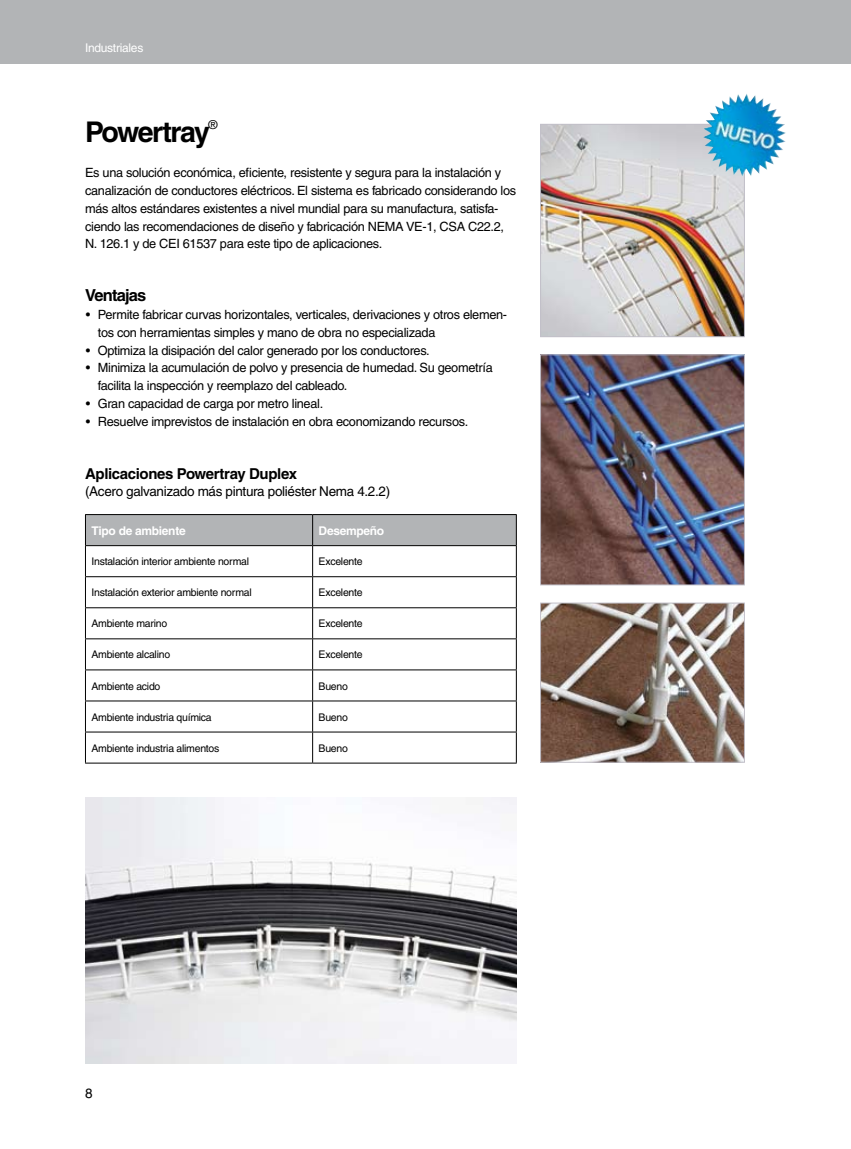
<style>
.page{position:relative;width:851px;height:1149px;background:#fff}
.page>*{position:absolute;margin:0;border:0;box-sizing:border-box;transform-origin:0 0}
.t1{font:700 28.5px "Helvetica LT";letter-spacing:-.05em;color:#000}
.t2{font:700 16.5px "Helvetica LT";letter-spacing:-.05em;color:#000}
.t3{font:700 15px "Helvetica LT";letter-spacing:-.025em;color:#000}
.t4{font:13.5px "Helvetica LT";letter-spacing:-.025em;color:#000}
.t5{font:12.75px/17.7px "Helvetica LT";letter-spacing:-.025em;color:#000}
.t6{font:12.3px "Helvetica LT";color:#000}
.t7{font:700 12px "Helvetica LT";letter-spacing:-.025em;color:#fff}
.t8{font:12px "Helvetica LT";letter-spacing:-.025em;color:#fff}
.t9{font:10.5px "Helvetica LT";letter-spacing:-.025em;color:#000}
</style>
<div class="page">
<div style="left:0;top:0;width:850px;height:64px;background:#b2b4b6"></div>
<img style="left:542px;top:126px;width:200px;height:209px">
<div style="left:540px;top:124px;width:204px;height:213px;border:1px solid #c2c0c9"></div>
<img style="left:542px;top:356px;width:200px;height:227px">
<div style="left:540px;top:354px;width:204px;height:231px;border:1px solid #c2c0c9"></div>
<img style="left:542px;top:604px;width:200px;height:156px">
<div style="left:540px;top:602px;width:204px;height:160px;border:1px solid #c2c0c9"></div>
<svg style="left:736px;top:94px;width:10px;height:8px"></svg>
<div style="left:86px;top:515px;width:430px;height:30px;background:#b2b4b6"></div>
<hr style="left:85px;top:514px;width:227px;height:1px;background:#000">
<hr style="left:85px;top:515px;width:1px;height:30px;background:#000">
<hr style="left:312px;top:514px;width:204px;height:1px;background:#000">
<hr style="left:312px;top:515px;width:1px;height:30px;background:#000">
<hr style="left:516px;top:515px;width:1px;height:30px;background:#000">
<hr style="left:85px;top:545px;width:227px;height:1px;background:#000">
<hr style="left:85px;top:546px;width:1px;height:30px;background:#000">
<hr style="left:312px;top:545px;width:204px;height:1px;background:#000">
<hr style="left:312px;top:546px;width:1px;height:30px;background:#000">
<hr style="left:516px;top:546px;width:1px;height:30px;background:#000">
<hr style="left:85px;top:576px;width:227px;height:1px;background:#000">
<hr style="left:85px;top:577px;width:1px;height:30px;background:#000">
<hr style="left:312px;top:576px;width:204px;height:1px;background:#000">
<hr style="left:312px;top:577px;width:1px;height:30px;background:#000">
<hr style="left:516px;top:577px;width:1px;height:30px;background:#000">
<hr style="left:85px;top:607px;width:227px;height:1px;background:#000">
<hr style="left:85px;top:608px;width:1px;height:30px;background:#000">
<hr style="left:312px;top:607px;width:204px;height:1px;background:#000">
<hr style="left:312px;top:608px;width:1px;height:30px;background:#000">
<hr style="left:516px;top:608px;width:1px;height:30px;background:#000">
<hr style="left:85px;top:638px;width:227px;height:1px;background:#000">
<hr style="left:85px;top:639px;width:1px;height:30px;background:#000">
<hr style="left:312px;top:638px;width:204px;height:1px;background:#000">
<hr style="left:312px;top:639px;width:1px;height:30px;background:#000">
<hr style="left:516px;top:639px;width:1px;height:30px;background:#000">
<hr style="left:85px;top:669px;width:227px;height:1px;background:#000">
<hr style="left:85px;top:670px;width:1px;height:30px;background:#000">
<hr style="left:312px;top:669px;width:204px;height:1px;background:#000">
<hr style="left:312px;top:670px;width:1px;height:30px;background:#000">
<hr style="left:516px;top:670px;width:1px;height:30px;background:#000">
<hr style="left:85px;top:700px;width:227px;height:1px;background:#000">
<hr style="left:85px;top:701px;width:1px;height:30px;background:#000">
<hr style="left:312px;top:700px;width:204px;height:1px;background:#000">
<hr style="left:312px;top:701px;width:1px;height:30px;background:#000">
<hr style="left:516px;top:701px;width:1px;height:30px;background:#000">
<hr style="left:85px;top:731px;width:227px;height:1px;background:#000">
<hr style="left:85px;top:732px;width:1px;height:30px;background:#000">
<hr style="left:312px;top:731px;width:204px;height:1px;background:#000">
<hr style="left:312px;top:732px;width:1px;height:30px;background:#000">
<hr style="left:516px;top:732px;width:1px;height:30px;background:#000">
<hr style="left:85px;top:762px;width:227px;height:1px;background:#000">
<hr style="left:312px;top:762px;width:204px;height:1px;background:#000">
<img style="left:85px;top:797px;width:432px;height:266px">
<p class="t8" style="left:85px;top:41px;width:60px">Industriales</p>
<h1 class="t1" style="left:85px;top:114px;width:126px">Powertray</h1>
<p class="t6" style="left:208px;top:117px;width:11px">®</p>
<p class="t5" style="left:85px;top:164px;width:432px">Es una solución económica, eficiente, resistente y segura para la instalación y canalización de conductores eléctricos. El sistema es fabricado considerando los más altos estándares existentes a nivel mundial para su manufactura, satisfa&shy;ciendo las recomendaciones de diseño y fabricación NEMA VE-1, CSA C22.2, N. 126.1 y de CEI 61537 para este tipo de aplicaciones.</p>
<p class="t2" style="left:85px;top:285px;width:63px">Ventajas</p>
<p class="t5" style="left:98px;top:306px;width:411px;text-indent:-12px">• Permite fabricar curvas horizontales, verticales, derivaciones y otros elemen&shy;tos con herramientas simples y mano de obra no especializada</p>
<p class="t5" style="left:86px;top:341px;width:345px">• Optimiza la disipación del calor generado por los conductores.</p>
<p class="t5" style="left:98px;top:359px;width:396px;text-indent:-12px">• Minimiza la acumulación de polvo y presencia de humedad. Su geometría facilita la inspección y reemplazo del cableado.</p>
<p class="t5" style="left:86px;top:394px;width:239px">• Gran capacidad de carga por metro lineal.</p>
<p class="t5" style="left:86px;top:412px;width:384px">• Resuelve imprevistos de instalación en obra economizando recursos.</p>
<p class="t3" style="left:85px;top:464px;width:213px">Aplicaciones Powertray Duplex</p>
<p class="t4" style="left:85px;top:483px;width:306px">(Acero galvanizado más pintura poliéster Nema 4.2.2)</p>
<p class="t7" style="left:91px;top:523px;width:96px">Tipo de ambiente</p>
<p class="t7" style="left:318px;top:523px;width:67px">Desempeño</p>
<p class="t9" style="left:91px;top:555px;width:159px">Instalación interior ambiente normal</p>
<p class="t9" style="left:318px;top:555px;width:46px">Excelente</p>
<p class="t9" style="left:91px;top:586px;width:162px">Instalación exterior ambiente normal</p>
<p class="t9" style="left:318px;top:586px;width:46px">Excelente</p>
<p class="t9" style="left:91px;top:617px;width:77px">Ambiente marino</p>
<p class="t9" style="left:318px;top:617px;width:46px">Excelente</p>
<p class="t9" style="left:91px;top:648px;width:80px">Ambiente alcalino</p>
<p class="t9" style="left:318px;top:648px;width:46px">Excelente</p>
<p class="t9" style="left:91px;top:679px;width:70px">Ambiente acido</p>
<p class="t9" style="left:318px;top:679px;width:31px">Bueno</p>
<p class="t9" style="left:91px;top:710px;width:122px">Ambiente industria química</p>
<p class="t9" style="left:318px;top:710px;width:31px">Bueno</p>
<p class="t9" style="left:91px;top:741px;width:129px">Ambiente industria alimentos</p>
<p class="t9" style="left:318px;top:741px;width:31px">Bueno</p>
<p class="t4" style="left:85px;top:1085px;width:9px">8</p>
</div>
